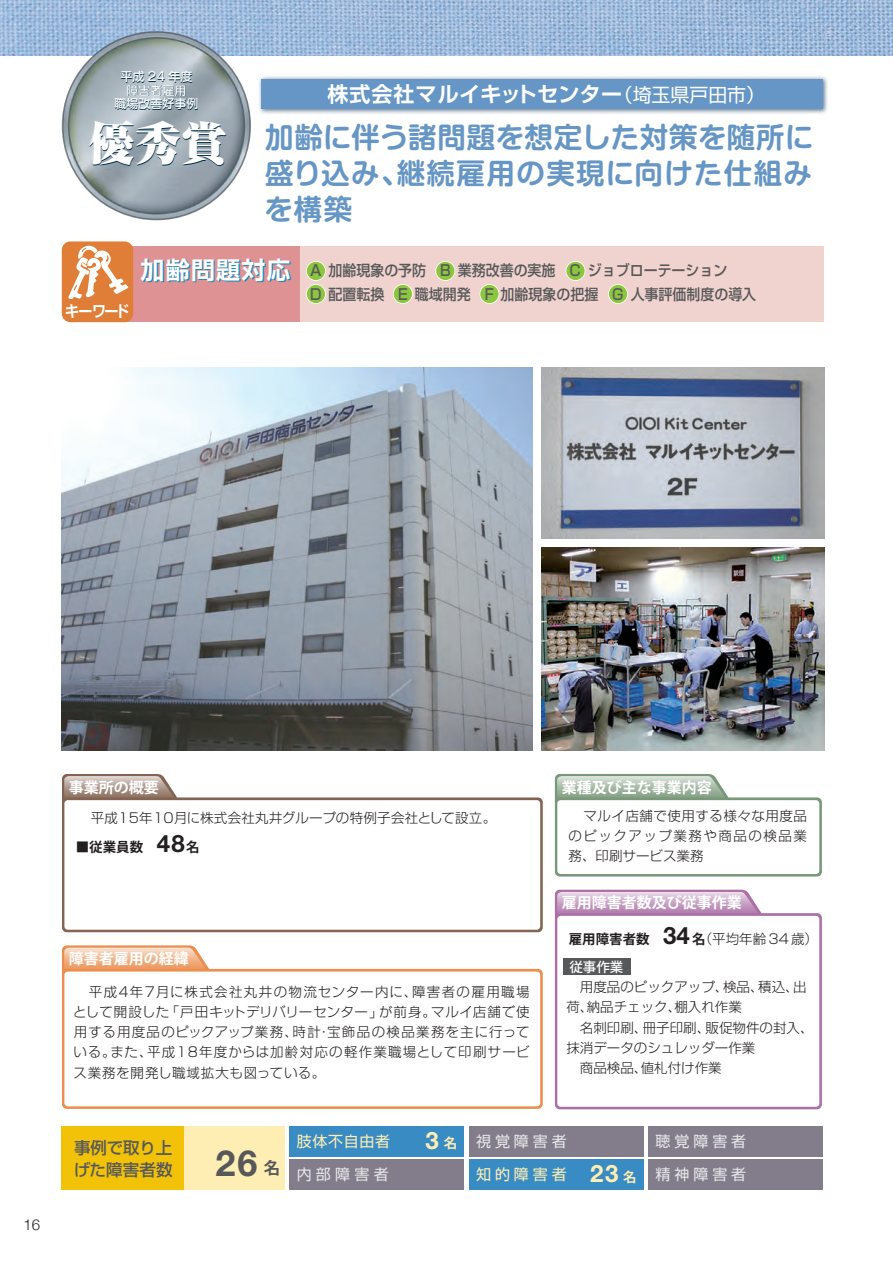
<style>
.page{position:relative;width:893px;height:1263px;background:#fff}
.page>*{position:absolute;margin:0;border:0;box-sizing:border-box;transform-origin:0 0}
.t1{font:900 45px "Ryumin Pro";color:#002f48}
.t2{font:700 36px "Helvetica Neue";color:#57585a}
.t3{font:700 28.5px/36px "Shin M Go Pro De";letter-spacing:.03em;color:#6696c5;text-align:justify}
.t4{font:700 24px "Shin Go Pro De";letter-spacing:.05em;color:#178cbe}
.t5{font:700 24px "Helvetica Neue";color:#ffeeb4}
.t6{font:700 21px "Shin Go Pro De";letter-spacing:.02em;color:#fff}
.t7{font:500 16.5px/22.5px "Shin Go Pro";letter-spacing:-.005em;color:#57585a}
.t8{font:700 15.6px "Shin Go Pro De";letter-spacing:-.08em;color:#fff;scale:.9 1}
.t9{font:500 15px/24px "Shin Go Pro";color:#57585a;scale:.93 1}
.t10{font:700 15px "Koz Go Pro";color:#fff}
.t11{font:15px "Shin Go Pro";letter-spacing:.26em;color:#e6e7e9}
.t12{font:15px "Shin Go Pro";letter-spacing:.05em;color:#ffeeb4}
.t13{font:300 15px "Helvetica Neue";color:#231f20}
.t14{font:300 13.5px/20.2px "G Shin Go Pro";letter-spacing:.07em;color:#231f20;text-align:justify}
.t15{font:300 13.5px/20.2px "Shin Go Pro";color:#231f20;text-align:justify}
.t16{font:300 13.5px "Shin Go Pro";letter-spacing:.02em;color:#231f20}
.t17{font:700 13.5px "Koz Go Pro";color:#231f20}
.t18{font:500 13.5px "Koz Go Pro";color:#fff}
.t19{font:500 12px/13.5px "G Shin M Go Pro";color:#002f48;text-align:center}
.s1{font-family:"Shin Go Pro";font-weight:400;font-size:18.9px}
.s2{font-family:"Helvetica Neue";font-size:24px}
.s3{font-family:"Koz Go Pro";font-weight:700}
.s4{font-family:"Helvetica Neue";font-weight:700;font-size:24px}
.s5{font-family:"Koz Go Pro";font-size:13.5px}
.s6{font-family:"Koz Go Pro";font-size:16.5px}
</style>
<div class="page">
<img style="left:0;top:0;width:893px;height:55px">
<img style="left:259px;top:76px;width:569px;height:38px">
<div style="left:262px;top:79px;width:561px;height:30px;background:#6696c5"></div>
<div style="left:78px;top:246px;width:745px;height:76px;background:#f0d3ce"></div>
<div style="left:78px;top:246px;width:221px;height:76px;background:#df9293"></div>
<svg style="left:62px;top:31px;width:189px;height:189px;background:#aab5be"></svg>
<div style="left:154px;top:1126px;width:131px;height:64px;background:#ffeeb4"></div>
<div style="left:289px;top:1126px;width:175px;height:30px;background:#388bc3"></div>
<div style="left:289px;top:1160px;width:175px;height:30px;background:#837d8b"></div>
<div style="left:62px;top:1126px;width:122px;height:64px;background:#f2c209"></div>
<div style="left:469px;top:1126px;width:174px;height:30px;background:#837d8b"></div>
<div style="left:469px;top:1160px;width:174px;height:30px;background:#388bc3"></div>
<div style="left:648px;top:1126px;width:175px;height:30px;background:#837d8b"></div>
<div style="left:648px;top:1160px;width:175px;height:30px;background:#837d8b"></div>
<img style="left:61px;top:368px;width:472px;height:382px">
<img style="left:541px;top:368px;width:283px;height:170px">
<img style="left:541px;top:547px;width:283px;height:203px">
<div style="left:306px;top:261px;width:20px;height:20px;border:2px solid #fff;border-radius:50%"></div>
<div style="left:307px;top:262px;width:18px;height:18px;background:#8bc63e;border-radius:50%"></div>
<div style="left:306px;top:284px;width:20px;height:20px;border:2px solid #fff;border-radius:50%"></div>
<div style="left:307px;top:285px;width:18px;height:18px;background:#8bc63e;border-radius:50%"></div>
<div style="left:566px;top:261px;width:19px;height:20px;border:2px solid #fff;border-radius:50%"></div>
<div style="left:566px;top:262px;width:19px;height:18px;background:#8bc63e;border-radius:50%"></div>
<div style="left:435px;top:261px;width:20px;height:20px;border:2px solid #fff;border-radius:50%"></div>
<div style="left:436px;top:262px;width:18px;height:18px;background:#8bc63e;border-radius:50%"></div>
<div style="left:393px;top:284px;width:20px;height:20px;border:2px solid #fff;border-radius:50%"></div>
<div style="left:394px;top:285px;width:18px;height:18px;background:#8bc63e;border-radius:50%"></div>
<div style="left:479px;top:284px;width:20px;height:20px;border:2px solid #fff;border-radius:50%"></div>
<div style="left:480px;top:285px;width:19px;height:18px;background:#8bc63e;border-radius:50%"></div>
<div style="left:608px;top:284px;width:20px;height:20px;border:2px solid #fff;border-radius:50%"></div>
<div style="left:609px;top:285px;width:18px;height:18px;background:#8bc63e;border-radius:50%"></div>
<svg style="left:62px;top:774px;width:481px;height:158px"></svg>
<div style="left:64px;top:800px;width:476px;height:130px;background:#fff;border-radius:3px"></div>
<svg style="left:64px;top:776px;width:110px;height:21px;background:#b4a196"></svg>
<svg style="left:62px;top:945px;width:481px;height:164px"></svg>
<div style="left:64px;top:971px;width:476px;height:135px;background:#fff;border-radius:3px"></div>
<svg style="left:64px;top:948px;width:142px;height:21px;background:#f2b992"></svg>
<svg style="left:555px;top:774px;width:267px;height:102px"></svg>
<svg style="left:555px;top:890px;width:267px;height:219px"></svg>
<div style="left:557px;top:916px;width:262px;height:191px;background:#fff;border-radius:3px"></div>
<svg style="left:557px;top:892px;width:201px;height:21px;background:#cba8c8"></svg>
<div style="left:563px;top:958px;width:68px;height:17px;background:#57585a"></div>
<div style="left:62px;top:241px;width:71px;height:81px;background:#e07e37;border-radius:9px"></div>
<svg style="left:68px;top:246px;width:60px;height:53px"></svg>
<p class="t19" style="left:115px;top:69px;width:85px">平成 24 年度障害者雇用<br>職場改善好事例</p>
<h1 class="t1" style="left:90px;top:108px;width:139px">優秀賞</h1>
<h3 class="t6" style="left:327px;top:77px;width:439px">株式会社マルイキットセンター<span class="s1">（埼玉県戸田市）</span></h3>
<h3 class="t3" style="left:265px;top:116px;width:550px">加齢に伴う諸問題を想定した対策を随所に盛り込み、継続雇用の実現に向けた仕組みを構築</h3>
<p class="t8" style="left:65px;top:298px;width:72px">キーワード</p>
<h3 class="t4" style="left:142px;top:251px;width:151px">加齢問題対応</h3>
<p class="t9" style="left:310px;top:256px;width:481px">A 加齢現象の予防　B 業務改善の実施　C ジョブローテーション<br>D 配置転換　E 職域開発　F 加齢現象の把握　G 人事評価制度の導入</p>
<p class="t13" style="left:23px;top:1216px;width:9px">16</p>
<p class="t10" style="left:69px;top:778px;width:91px">事業所の概要</p>
<p class="t16" style="left:91px;top:807px;width:407px">平成15年10月に株式会社丸井グループの特例子会社として設立。</p>
<p class="t17" style="left:76px;top:838px;width:126px">■従業員数 <span class="s2">48</span>名</p>
<p class="t10" style="left:69px;top:949px;width:121px">障害者雇用の経緯</p>
<p class="t14" style="left:73px;top:980px;width:458px;text-indent:16px">平成4年7月に株式会社丸井の物流センター内に、障害者の雇用職場として開設した「戸田キットデリバリーセンター」が前身。マルイ店舗で使用する用度品のピックアップ業務、時計・宝飾品の検品業務を主に行っている。また、平成18年度からは加齢対応の軽作業職場として印刷サービス業務を開発し職域拡大も図っている。</p>
<p class="t10" style="left:562px;top:778px;width:151px">業種及び主な事業内容</p>
<p class="t15" style="left:569px;top:804px;width:240px;text-indent:15px">マルイ店舗で使用する様々な用度品のピックアップ業務や商品の検品業務、印刷サービス業務</p>
<p class="t10" style="left:562px;top:893px;width:181px">雇用障害者数及び従事作業</p>
<p class="t15" style="left:569px;top:927px;width:251px"><span class="s3">雇用障害者数</span> <span class="s4">34</span> <span class="s3">名</span>（平均年齢 34 歳）</p>
<p class="t18" style="left:569px;top:958px;width:55px">従事作業</p>
<p class="t15" style="left:566px;top:975px;width:242px;text-indent:14px">用度品のピックアップ、検品、積込、出荷、納品チェック、棚入れ作業　</p>
<p class="t15" style="left:580px;top:1016px;width:235px">名刺印刷、冊子印刷、販促物件の封入、</p>
<p class="t15" style="left:566px;top:1036px;width:190px">抹消データのシュレッダー作業</p>
<p class="t15" style="left:580px;top:1056px;width:143px">商品検品、値札付け作業</p>
<p class="t12" style="left:297px;top:1128px;width:95px">肢体不自由者</p>
<h3 class="t5" style="left:426px;top:1125px;width:33px">3 <span class="s5">名</span></h3>
<p class="t11" style="left:297px;top:1162px;width:94px">内部障害者</p>
<p class="t7" style="left:74px;top:1134px;width:100px">事例で取り上げた障害者数</p>
<p class="t11" style="left:476px;top:1128px;width:92px">視覚障害者</p>
<h2 class="t2" style="left:215px;top:1141px;width:66px">26 <span class="s6">名</span></h2>
<p class="t12" style="left:476px;top:1162px;width:162px">知的障害者 <span class="s4">23</span><sub>名</sub></p>
<p class="t11" style="left:656px;top:1128px;width:92px">聴覚障害者</p>
<p class="t11" style="left:656px;top:1162px;width:92px">精神障害者</p>
</div>
